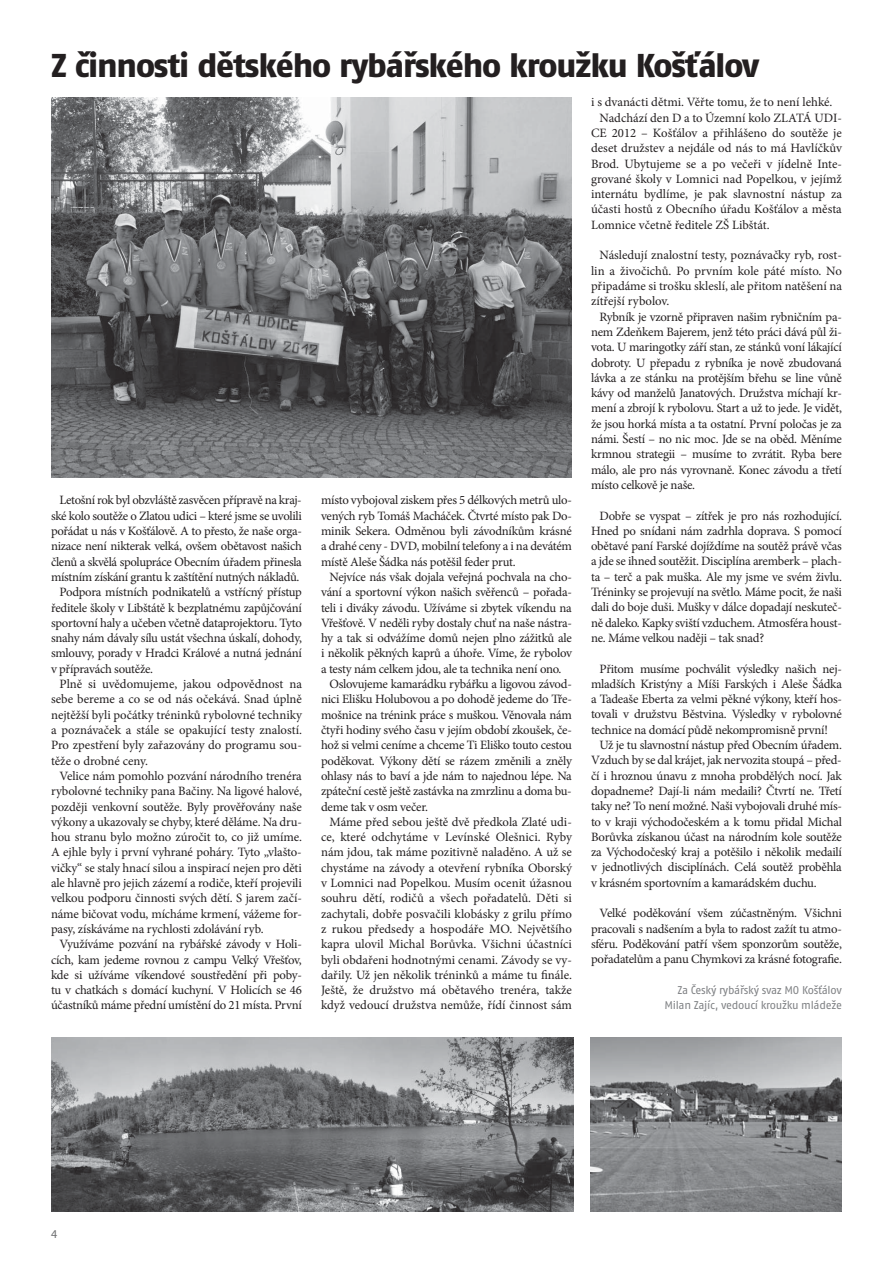
<style>
.page{position:relative;width:893px;height:1263px;background:#fff}
.page>*{position:absolute;margin:0;border:0;box-sizing:border-box;transform-origin:0 0}
.t1{font:800 33px "Fago CS";letter-spacing:-.035em;color:#231f20}
.t2{font:12.75px/15.3px "Minion Pro";letter-spacing:-.02em;color:#231f20;text-align:justify}
.t3{font:12.75px "Minion Pro";color:#231f20}
.t4{font:12px "Myriad Pro";color:#6d6e70}
.t5{font:11.25px/15.3px "Fago CS";letter-spacing:-.025em;color:#808285;text-align:right}
</style>
<div class="page">
<img style="left:51px;top:97px;width:521px;height:380px">
<img style="left:51px;top:1037px;width:522px;height:175px">
<img style="left:590px;top:1037px;width:252px;height:175px">
<h1 class="t1" style="left:51px;top:53px;width:710px">Z činnosti dětského rybářského kroužku Košťálov</h1>
<p class="t2" style="left:60px;top:494px;width:244px">Letošní rok byl obzvláště zasvěcen přípravě na kraj-</p>
<p class="t2" style="left:51px;top:509px;width:252px">ské kolo soutěže o Zlatou udici – které jsme se uvolili</p>
<p class="t2" style="left:51px;top:524px;width:252px">pořádat u nás v Košťálově. A to přesto, že naše orga-</p>
<p class="t2" style="left:51px;top:540px;width:252px">nizace není nikterak velká, ovšem obětavost našich</p>
<p class="t2" style="left:51px;top:555px;width:252px">členů a skvělá spolupráce Obecním úřadem přinesla</p>
<p class="t2" style="left:51px;top:570px;width:250px">místním získání grantu k zaštítění nutných nákladů.</p>
<p class="t2" style="left:60px;top:586px;width:244px">Podpora místních podnikatelů a vstřícný přístup</p>
<p class="t2" style="left:51px;top:601px;width:252px">ředitele školy v Libštátě k bezplatnému zapůjčování</p>
<p class="t2" style="left:51px;top:616px;width:252px">sportovní haly a učeben včetně dataprojektoru. Tyto</p>
<p class="t2" style="left:51px;top:631px;width:252px">snahy nám dávaly sílu ustát všechna úskalí, dohody,</p>
<p class="t2" style="left:51px;top:647px;width:252px">smlouvy, porady v Hradci Králové a nutná jednání</p>
<p class="t2" style="left:51px;top:662px;width:104px">v přípravách soutěže.</p>
<p class="t3" style="left:60px;top:679px;width:244px">Plně si uvědomujeme, jakou odpovědnost na</p>
<p class="t3" style="left:51px;top:694px;width:252px">sebe bereme a co se od nás očekává. Snad úplně</p>
<p class="t3" style="left:51px;top:710px;width:252px">nejtěžší byli počátky tréninků rybolovné techniky</p>
<p class="t3" style="left:51px;top:725px;width:252px">a poznávaček a stále se opakující testy znalostí.</p>
<p class="t3" style="left:51px;top:740px;width:252px">Pro zpestření byly zařazovány do programu sou-</p>
<p class="t3" style="left:51px;top:755px;width:98px">těže o drobné ceny.</p>
<p class="t2" style="left:60px;top:769px;width:244px">Velice nám pomohlo pozvání národního trenéra</p>
<p class="t2" style="left:51px;top:784px;width:252px">rybolovné techniky pana Bačiny. Na ligové halové,</p>
<p class="t2" style="left:51px;top:800px;width:252px">později venkovní soutěže. Byly prověřovány naše</p>
<p class="t2" style="left:51px;top:815px;width:252px">výkony a ukazovaly se chyby, které děláme. Na dru-</p>
<p class="t2" style="left:51px;top:830px;width:252px">hou stranu bylo možno zúročit to, co již umíme.</p>
<p class="t2" style="left:51px;top:846px;width:252px">A ejhle byly i první vyhrané poháry. Tyto „vlašto-</p>
<p class="t2" style="left:51px;top:861px;width:252px">vičky“ se staly hnací silou a inspirací nejen pro děti</p>
<p class="t2" style="left:51px;top:876px;width:252px">ale hlavně pro jejich zázemí a rodiče, kteří projevili</p>
<p class="t2" style="left:51px;top:892px;width:252px">velkou podporu činnosti svých dětí. S jarem začí-</p>
<p class="t2" style="left:51px;top:907px;width:252px">náme bičovat vodu, mícháme krmení, vážeme for-</p>
<p class="t2" style="left:51px;top:922px;width:214px">pasy, získáváme na rychlosti zdolávání ryb.</p>
<p class="t2" style="left:60px;top:937px;width:244px">Využíváme pozvání na rybářské závody v Holi-</p>
<p class="t2" style="left:51px;top:953px;width:252px">cích, kam jedeme rovnou z campu Velký Vřešťov,</p>
<p class="t2" style="left:51px;top:968px;width:252px">kde si užíváme víkendové soustředění při poby-</p>
<p class="t2" style="left:51px;top:983px;width:252px">tu v chatkách s domácí kuchyní. V Holicích se 46</p>
<p class="t2" style="left:51px;top:999px;width:252px">účastníků máme přední umístění do 21 místa. První</p>
<p class="t2" style="left:321px;top:494px;width:252px">místo vybojoval ziskem přes 5 délkových metrů ulo&shy;vených ryb Tomáš Macháček. Čtvrté místo pak Do&shy;minik Sekera. Odměnou byli závodníkům krásné a drahé ceny - DVD, mobilní telefony a i na devátém místě Aleše Šádka nás potěšil feder prut.</p>
<p class="t2" style="left:330px;top:570px;width:244px">Nejvíce nás však dojala veřejná pochvala na cho-</p>
<p class="t2" style="left:321px;top:586px;width:252px">vání a sportovní výkon našich svěřenců – pořada-</p>
<p class="t2" style="left:321px;top:601px;width:252px">teli i diváky závodu. Užíváme si zbytek víkendu na</p>
<p class="t2" style="left:321px;top:616px;width:252px">Vřešťově. V neděli ryby dostaly chuť na naše nástra-</p>
<p class="t2" style="left:321px;top:631px;width:252px">hy a tak si odvážíme domů nejen plno zážitků ale</p>
<p class="t2" style="left:321px;top:647px;width:252px">i několik pěkných kaprů a úhoře. Víme, že rybolov</p>
<p class="t2" style="left:321px;top:662px;width:242px">a testy nám celkem jdou, ale ta technika není ono.</p>
<p class="t2" style="left:330px;top:677px;width:244px">Oslovujeme kamarádku rybářku a ligovou závod-</p>
<p class="t2" style="left:321px;top:693px;width:252px">nici Elišku Holubovou a po dohodě jedeme do Tře-</p>
<p class="t2" style="left:321px;top:708px;width:252px">mošnice na trénink práce s muškou. Věnovala nám</p>
<p class="t2" style="left:321px;top:723px;width:252px">čtyři hodiny svého času v jejím období zkoušek, če-</p>
<p class="t2" style="left:321px;top:739px;width:252px">hož si velmi ceníme a chceme Ti Eliško touto cestou</p>
<p class="t2" style="left:321px;top:754px;width:252px">poděkovat. Výkony dětí se rázem změnili a zněly</p>
<p class="t2" style="left:321px;top:769px;width:252px">ohlasy nás to baví a jde nám to najednou lépe. Na</p>
<p class="t2" style="left:321px;top:784px;width:252px">zpáteční cestě ještě zastávka na zmrzlinu a doma bu-</p>
<p class="t2" style="left:321px;top:800px;width:108px">deme tak v osm večer.</p>
<p class="t2" style="left:330px;top:815px;width:244px">Máme před sebou ještě dvě předkola Zlaté udi-</p>
<p class="t3" style="left:321px;top:832px;width:252px">ce, které odchytáme v Levínské Olešnici. Ryby</p>
<p class="t3" style="left:321px;top:847px;width:252px">nám jdou, tak máme pozitivně naladěno. A už se</p>
<p class="t3" style="left:321px;top:863px;width:252px">chystáme na závody a otevření rybníka Oborský</p>
<p class="t3" style="left:321px;top:878px;width:252px">v Lomnici nad Popelkou. Musím ocenit úžasnou</p>
<p class="t3" style="left:321px;top:893px;width:252px">souhru dětí, rodičů a všech pořadatelů. Děti si</p>
<p class="t3" style="left:321px;top:908px;width:252px">zachytali, dobře posvačili klobásky z grilu přímo</p>
<p class="t3" style="left:321px;top:924px;width:252px">z rukou předsedy a hospodáře MO. Největšího</p>
<p class="t3" style="left:321px;top:939px;width:252px">kapra ulovil Michal Borůvka. Všichni účastníci</p>
<p class="t3" style="left:321px;top:954px;width:252px">byli obdařeni hodnotnými cenami. Závody se vy-</p>
<p class="t3" style="left:321px;top:970px;width:252px">dařily. Už jen několik tréninků a máme tu finále.</p>
<p class="t3" style="left:321px;top:985px;width:252px">Ještě, že družstvo má obětavého trenéra, takže</p>
<p class="t3" style="left:321px;top:1000px;width:252px">když vedoucí družstva nemůže, řídí činnost sám</p>
<p class="t3" style="left:591px;top:97px;width:243px">i s dvanácti dětmi. Věřte tomu, že to není lehké.</p>
<p class="t3" style="left:600px;top:113px;width:244px">Nadchází den D a to Územní kolo ZLATÁ UDI-</p>
<p class="t3" style="left:591px;top:128px;width:252px">CE 2012 – Košťálov a přihlášeno do soutěže je</p>
<p class="t3" style="left:591px;top:143px;width:252px">deset družstev a nejdále od nás to má Havlíčkův</p>
<p class="t3" style="left:591px;top:158px;width:252px">Brod. Ubytujeme se a po večeři v jídelně Inte-</p>
<p class="t3" style="left:591px;top:174px;width:252px">grované školy v Lomnici nad Popelkou, v jejímž</p>
<p class="t3" style="left:591px;top:189px;width:252px">internátu bydlíme, je pak slavnostní nástup za</p>
<p class="t3" style="left:591px;top:204px;width:252px">účasti hostů z Obecního úřadu Košťálov a města</p>
<p class="t3" style="left:591px;top:220px;width:180px">Lomnice včetně ředitele ZŠ Libštát.</p>
<p class="t2" style="left:591px;top:249px;width:252px;text-indent:9px">Následují znalostní testy, poznávačky ryb, rost&shy;lin a živočichů. Po prvním kole páté místo. No připadáme si trošku skleslí, ale přitom natěšení na zítřejší rybolov.</p>
<p class="t2" style="left:591px;top:310px;width:252px;text-indent:9px">Rybník je vzorně připraven našim rybničním pa&shy;nem Zdeňkem Bajerem, jenž této práci dává půl ži&shy;vota. U maringotky září stan, ze stánků voní lákající dobroty. U přepadu z rybníka je nově zbudovaná lávka a ze stánku na protějším břehu se line vůně kávy od manželů Janatových. Družstva míchají kr&shy;mení a zbrojí k rybolovu. Start a už to jede. Je vidět, že jsou horká místa a ta ostatní. První poločas je za námi. Šestí – no nic moc. Jde se na oběd. Měníme krmnou strategii – musíme to zvrátit. Ryba bere málo, ale pro nás vyrovnaně. Konec závodu a třetí místo celkově je naše.</p>
<p class="t2" style="left:591px;top:509px;width:252px;text-indent:9px">Dobře se vyspat – zítřek je pro nás rozhodující.<br>Hned po snídani nám zadrhla doprava. S pomocí obětavé paní Farské dojíždíme na soutěž právě včas a jde se ihned soutěžit. Disciplína aremberk – plach&shy;ta – terč a pak muška. Ale my jsme ve svém živlu.<br>Tréninky se projevují na světlo. Máme pocit, že naši dali do boje duši. Mušky v dálce dopadají neskuteč&shy;ně daleko. Kapky sviští vzduchem. Atmosféra houst&shy;ne. Máme velkou naději – tak snad?</p>
<p class="t2" style="left:591px;top:662px;width:252px;text-indent:9px">Přitom musíme pochválit výsledky našich nej&shy;mladších Kristýny a Míši Farských i Aleše Šádka a Tadeaše Eberta za velmi pěkné výkony, kteří hos&shy;tovali v družstvu Běstvina. Výsledky v rybolovné technice na domácí půdě nekompromisně první!</p>
<p class="t2" style="left:591px;top:738px;width:252px;text-indent:9px">Už je tu slavnostní nástup před Obecním úřadem.<br>Vzduch by se dal krájet, jak nervozita stoupá – před&shy;čí i hroznou únavu z mnoha probdělých nocí. Jak dopadneme? Dají-li nám medaili? Čtvrtí ne. Třetí taky ne? To není možné. Naši vybojovali druhé mís&shy;to v kraji východočeském a k tomu přidal Michal Borůvka získanou účast na národním kole soutěže za Východočeský kraj a potěšilo i několik medailí v jednotlivých disciplínách. Celá soutěž proběhla v krásném sportovním a kamarádském duchu.</p>
<p class="t2" style="left:591px;top:907px;width:252px;text-indent:9px">Velké poděkování všem zúčastněným. Všichni pracovali s nadšením a byla to radost zažít tu atmo&shy;sféru. Poděkování patří všem sponzorům soutěže, pořadatelům a panu Chymkovi za krásné fotografie.</p>
<p class="t5" style="left:664px;top:983px;width:179px">Za Český rybářský svaz MO Košťálov<br>Milan Zajíc, vedoucí kroužku mládeže</p>
<p class="t4" style="left:51px;top:1229px;width:8px">4</p>
</div>
